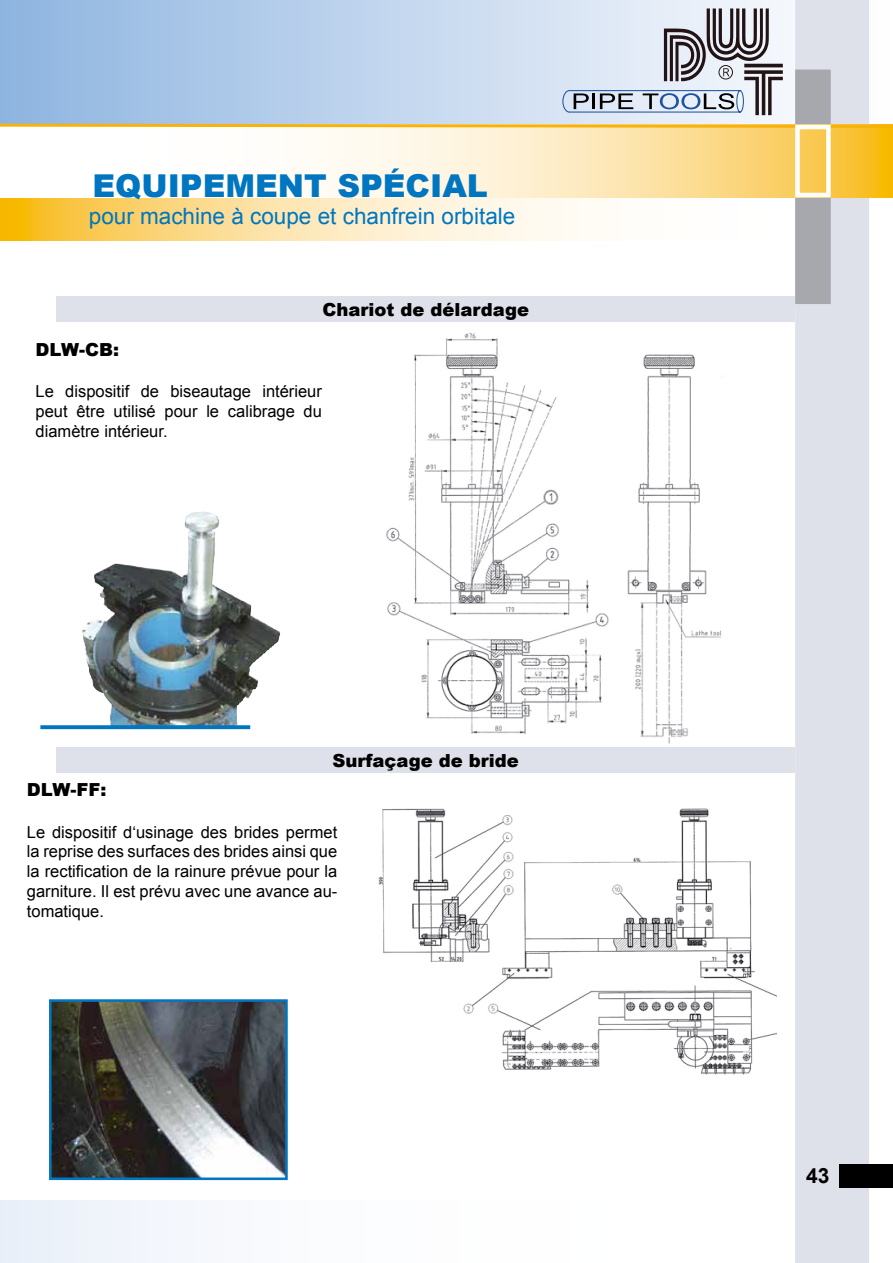
<style>
.page{position:relative;width:893px;height:1263px;background:#fff}
.page>*{position:absolute;margin:0;border:0;box-sizing:border-box;transform-origin:0 0}
.t1{font:900 31.5px "Arial";color:#0076c0}
.t2{font:22.5px "Arial";color:#0076c0}
.t3{font:700 21px "Arial";color:#000}
.t4{font:900 18px "Arial";color:#000}
.t5{font:16.5px/19.8px "Arial";color:#000;text-align:justify}
</style>
<div class="page">
<svg style="left:1px;top:197px;width:892px;height:44px"></svg>
<hr style="left:0;top:197px;width:1px;height:44px;background:#f7b600">
<div style="left:0;top:0;width:893px;height:125px;background:linear-gradient(to right,#90b6e1,#fffefe)"></div>
<div style="left:0;top:1201px;width:893px;height:62px;background:linear-gradient(to right,#eff4fa,#fff)"></div>
<div style="left:795px;top:0;width:74px;height:1263px;background:#dfe1ea"></div>
<div style="left:795px;top:70px;width:36px;height:234px;background:#a7a7ae;border:2px solid #a7a7ae"></div>
<svg style="left:324px;top:129px;width:569px;height:68px;background:#fce3a7"></svg>
<div style="left:839px;top:1165px;width:54px;height:23px;background:#000"></div>
<svg style="left:0;top:121px;width:893px;height:8px;background:#e5cf90"></svg>
<div style="left:795px;top:125px;width:36px;height:72px;border:4px solid #fff"></div>
<svg style="left:562px;top:9px;width:221px;height:106px;background:#bdc2cd"></svg>
<img style="left:386px;top:333px;width:337px;height:411px">
<img style="left:82px;top:512px;width:176px;height:216px">
<svg style="left:40px;top:725px;width:210px;height:4px"></svg>
<img style="left:378px;top:808px;width:399px;height:267px">
<img style="left:53px;top:1003px;width:231px;height:173px">
<div style="left:49px;top:999px;width:239px;height:181px;border:3px solid #0076c0"></div>
<div style="left:56px;top:747px;width:739px;height:26px;background:#dfe1ea"></div>
<div style="left:56px;top:297px;width:739px;height:25px;background:#dfe1ea"></div>
<h1 class="t1" style="left:92px;top:163px;width:397px">EQUIPEMENT SPÉCIAL</h1>
<h2 class="t2" style="left:89px;top:201px;width:428px">pour machine à coupe et chanfrein orbitale</h2>
<p class="t4" style="left:322px;top:296px;width:208px">Chariot de délardage</p>
<p class="t4" style="left:36px;top:336px;width:85px">DLW-CB:</p>
<p class="t5" style="left:36px;top:382px;width:288px">Le dispositif de biseautage intérieur peut être utilisé pour le calibrage du diamètre intérieur.</p>
<p class="t4" style="left:333px;top:747px;width:188px">Surfaçage de bride</p>
<p class="t4" style="left:27px;top:777px;width:81px">DLW-FF:</p>
<p class="t5" style="left:27px;top:822px;width:312px">Le dispositif d‘usinage des brides permet la reprise des surfaces des brides ainsi que la rectification de la rainure prévue pour la garniture. Il est prévu avec une avance au&shy;tomatique.</p>
<p class="t3" style="left:806px;top:1161px;width:25px">43</p>
</div>
